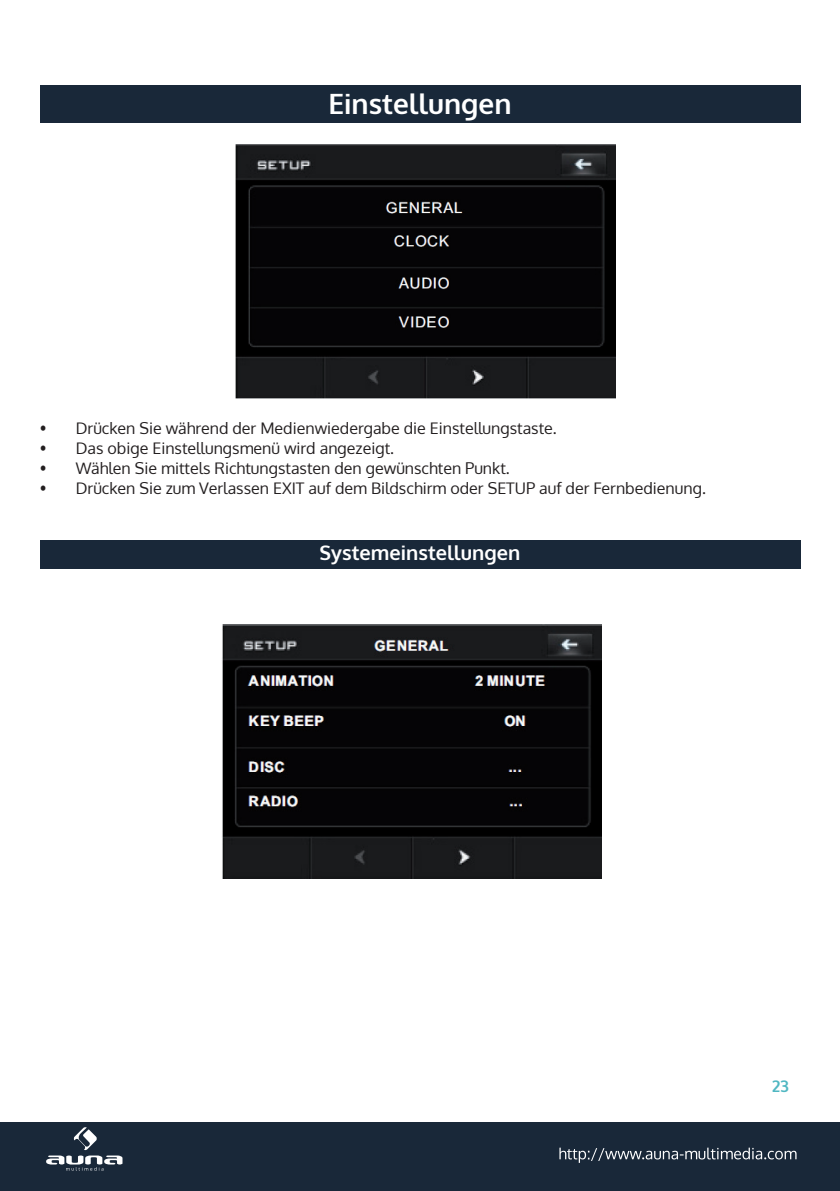
<style>
.page{position:relative;width:840px;height:1191px;background:#fff}
.page>*{position:absolute;margin:0;border:0;box-sizing:border-box;transform-origin:0 0}
.t1{font:700 28px "Oxygen";color:#fff}
.t2{font:700 20px "Oxygen";color:#fff}
.t3{font:16px "Oxygen";color:#231f20}
.t4{font:700 16px "Oxygen";color:#50b7c2}
</style>
<div class="page">
<div style="left:0;top:1123px;width:839px;height:68px;background:#192839"></div>
<svg style="left:559px;top:1147px;width:237px;height:15px"></svg>
<svg style="left:46px;top:1127px;width:76px;height:43px"></svg>
<div style="left:40px;top:540px;width:759px;height:28px;background:#192839"></div>
<div style="left:40px;top:85px;width:759px;height:37px;background:#192839"></div>
<img style="left:222px;top:625px;width:379px;height:253px">
<img style="left:235px;top:145px;width:380px;height:253px">
<h1 class="t1" style="left:328px;top:86px;width:184px">Einstellungen</h1>
<p class="t3" style="left:40px;top:417px;width:518px">• Drücken Sie während der Medienwiedergabe die Einstellungstaste.</p>
<p class="t3" style="left:40px;top:437px;width:355px">• Das obige Einstellungsmenü wird angezeigt.</p>
<p class="t3" style="left:40px;top:457px;width:471px">• Wählen Sie mittels Richtungstasten den gewünschten Punkt.</p>
<p class="t3" style="left:40px;top:477px;width:667px">• Drücken Sie zum Verlassen EXIT auf dem Bildschirm oder SETUP auf der Fernbedienung.</p>
<p class="t2" style="left:319px;top:540px;width:202px">Systemeinstellungen</p>
<p class="t4" style="left:771px;top:1076px;width:18px">23</p>
</div>
